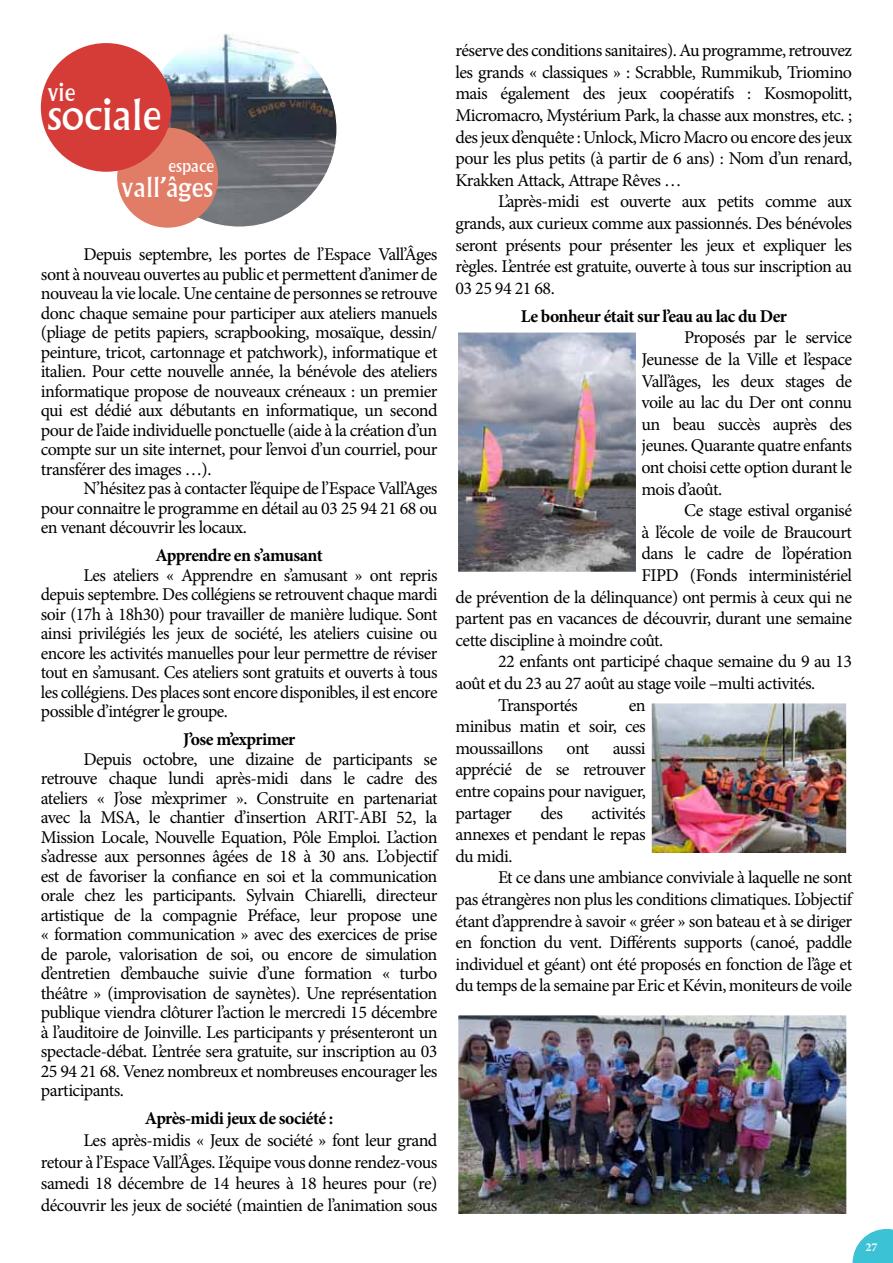
<style>
.page{position:relative;width:893px;height:1263px;background:#fff}
.page>*{position:absolute;margin:0;border:0;box-sizing:border-box;transform-origin:0 0}
.t1{font:41.55px "Albertus";color:#fff}
.t2{font:26.7px "Albertus";color:#fff}
.t3{font:24px "Albertus";color:#fff}
.t4{font:18px/19.5px "Minion Pro";letter-spacing:-.03em;color:#000;text-align:justify}
.t5{font:700 18px "Minion Pro";letter-spacing:-.03em;color:#000}
.t6{font:17.1px "Albertus";color:#fff}
.t7{font:700 12px "Minion Pro";color:#fff}
</style>
<div class="page">
<img style="left:141px;top:31px;width:196px;height:196px;border-radius:98px">
<div style="left:117px;top:128px;width:101px;height:100px;background:#e17c66;border-radius:50%"></div>
<div style="left:41px;top:43px;width:130px;height:129px;background:#d63c37;border-radius:50%"></div>
<img style="left:653px;top:704px;width:192px;height:148px">
<div style="left:646px;top:697px;width:206px;height:162px;border:6px solid #fff"></div>
<img style="left:459px;top:1016px;width:386px;height:197px">
<div style="left:452px;top:1009px;width:400px;height:211px;border:6px solid #fff"></div>
<img style="left:459px;top:334px;width:175px;height:236px">
<div style="left:452px;top:327px;width:189px;height:250px;border:6px solid #fff"></div>
<svg style="left:853px;top:1229px;width:40px;height:34px"></svg>
<h3 class="t3" style="left:47px;top:78px;width:30px">vie</h3>
<h1 class="t1" style="left:47px;top:90px;width:115px">sociale</h1>
<p class="t6" style="left:169px;top:155px;width:47px">espace</p>
<h2 class="t2" style="left:121px;top:172px;width:93px">vall’âges</h2>
<p class="t4" style="left:41px;top:245px;width:398px;text-indent:43px">Depuis septembre, les portes de l’Espace Vall’Âges sont à nouveau ouvertes au public et permettent d’animer de nouveau la vie locale. Une centaine de personnes se retrouve donc chaque semaine pour participer aux ateliers manuels (pliage de petits papiers, scrapbooking, mosaïque, dessin/ peinture, tricot, cartonnage et patchwork), informatique et italien. Pour cette nouvelle année, la bénévole des ateliers informatique propose de nouveaux créneaux : un premier qui est dédié aux débutants en informatique, un second pour de l’aide individuelle ponctuelle (aide à la création d’un compte sur un site internet, pour l’envoi d’un courriel, pour transférer des images …).</p>
<p class="t4" style="left:41px;top:479px;width:398px;text-indent:43px">N’hésitez pas à contacter l’équipe de l’Espace Vall’Ages pour connaitre le programme en détail au 03 25 94 21 68 ou en venant découvrir les locaux.</p>
<p class="t5" style="left:156px;top:543px;width:169px">Apprendre en s’amusant</p>
<p class="t4" style="left:41px;top:565px;width:398px;text-indent:43px">Les ateliers « Apprendre en s’amusant » ont repris depuis septembre. Des collégiens se retrouvent chaque mardi soir (17h à 18h30) pour travailler de manière ludique. Sont ainsi privilégiés les jeux de société, les ateliers cuisine ou encore les activités manuelles pour leur permettre de réviser tout en s’amusant. Ces ateliers sont gratuits et ouverts à tous les collégiens. Des places sont encore disponibles, il est encore possible d’intégrer le groupe.</p>
<p class="t5" style="left:183px;top:727px;width:114px">J’ose m’exprimer</p>
<p class="t4" style="left:41px;top:749px;width:398px;text-indent:43px">Depuis octobre, une dizaine de participants se retrouve chaque lundi après-midi dans le cadre des ateliers « J’ose m’exprimer ». Construite en partenariat avec la MSA, le chantier d’insertion ARIT-ABI 52, la Mission Locale, Nouvelle Equation, Pôle Emploi. L’action s’adresse aux personnes âgées de 18 à 30 ans. L’objectif est de favoriser la confiance en soi et la communication orale chez les participants. Sylvain Chiarelli, directeur artistique de la compagnie Préface, leur propose une « formation communication » avec des exercices de prise de parole, valorisation de soi, ou encore de simulation d’entretien d’embauche suivie d’une formation « turbo théâtre » (improvisation de saynètes). Une représentation publique viendra clôturer l’action le mercredi 15 décembre à l’auditoire de Joinville. Les participants y présenteront un spectacle-débat. L’entrée sera gratuite, sur inscription au 03<br>25 94 21 68. Venez nombreux et nombreuses encourager les participants.</p>
<p class="t5" style="left:145px;top:1106px;width:190px">Après-midi jeux de société :</p>
<p class="t4" style="left:41px;top:1129px;width:398px;line-height:21.6px;text-indent:43px">Les après-midis « Jeux de société » font leur grand retour à l’Espace Vall’Âges. L’équipe vous donne rendez-vous samedi 18 décembre de 14 heures à 18 heures pour (re) découvrir les jeux de société (maintien de l’animation sous</p>
<p class="t4" style="left:455px;top:40px;width:398px;line-height:21.6px">réserve des conditions sanitaires). Au programme, retrouvez les grands « classiques » : Scrabble, Rummikub, Triomino mais également des jeux coopératifs : Kosmopolitt, Micromacro, Mystérium Park, la chasse aux monstres, etc. ; des jeux d’enquête : Unlock, Micro Macro ou encore des jeux pour les plus petits (à partir de 6 ans) : Nom d’un renard, Krakken Attack, Attrape Rêves …</p>
<p class="t4" style="left:455px;top:191px;width:398px;line-height:21.6px;text-indent:43px">L’après-midi est ouverte aux petits comme aux grands, aux curieux comme aux passionnés. Des bénévoles seront présents pour présenter les jeux et expliquer les règles. L’entrée est gratuite, ouverte à tous sur inscription au 03 25 94 21 68.</p>
<p class="t5" style="left:521px;top:303px;width:268px">Le bonheur était sur l’eau au lac du Der</p>
<p class="t4" style="left:641px;top:327px;width:212px;line-height:21.6px;text-indent:43px">Proposés par le service Jeunesse de la Ville et l’espace Vall’âges, les deux stages de voile au lac du Der ont connu un beau succès auprès des jeunes. Quarante quatre enfants ont choisi cette option durant le mois d’août.</p>
<p class="t4" style="left:684px;top:501px;width:170px">Ce stage estival organisé</p>
<p class="t4" style="left:641px;top:522px;width:212px">à l’école de voile de Braucourt</p>
<p class="t4" style="left:641px;top:544px;width:212px">dans le cadre de l’opération</p>
<p class="t4" style="left:641px;top:566px;width:212px">FIPD (Fonds interministériel</p>
<p class="t4" style="left:455px;top:587px;width:398px">de prévention de la délinquance) ont permis à ceux qui ne</p>
<p class="t4" style="left:455px;top:609px;width:398px">partent pas en vacances de découvrir, durant une semaine</p>
<p class="t4" style="left:455px;top:630px;width:209px">cette discipline à moindre coût.</p>
<p class="t4" style="left:498px;top:652px;width:356px">22 enfants ont participé chaque semaine du 9 au 13</p>
<p class="t4" style="left:455px;top:674px;width:361px">août et du 23 au 27 août au stage voile –multi activités.</p>
<p class="t4" style="left:498px;top:695px;width:81px">Transportés</p>
<p class="t4" style="left:455px;top:694px;width:192px;line-height:21.6px;text-indent:173px">en minibus matin et soir, ces moussaillons</p>
<p class="t4" style="left:455px;top:737px;width:192px;line-height:21.6px;text-indent:157px">aussi apprécié de se retrouver entre copains pour naviguer, partager</p>
<p class="t4" style="left:567px;top:738px;width:24px">ont</p>
<p class="t4" style="left:540px;top:803px;width:24px">des</p>
<p class="t4" style="left:455px;top:802px;width:192px;line-height:21.6px;text-indent:136px">activités annexes et pendant le repas du midi.</p>
<p class="t4" style="left:455px;top:867px;width:398px;line-height:21.6px;text-indent:43px">Et ce dans une ambiance conviviale à laquelle ne sont pas étrangères non plus les conditions climatiques. L’objectif étant d’apprendre à savoir « gréer » son bateau et à se diriger en fonction du vent. Différents supports (canoé, paddle individuel et géant) ont été proposés en fonction de l’âge et du temps de la semaine par Eric et Kévin, moniteurs de voile</p>
<p class="t7" style="left:865px;top:1238px;width:13px">27</p>
</div>
